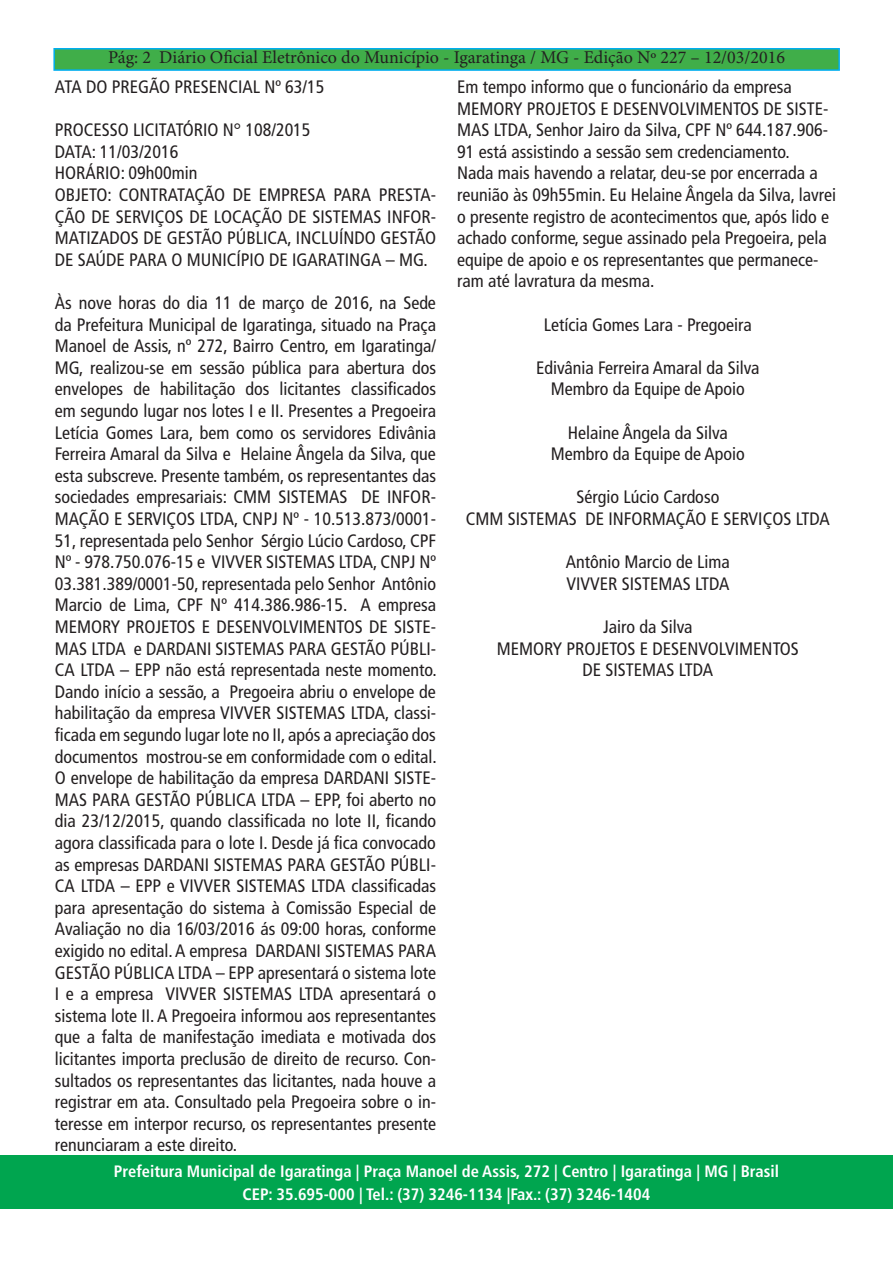
<style>
.page{position:relative;width:893px;height:1263px;background:#fff}
.page>*{position:absolute;margin:0;border:0;box-sizing:border-box;transform-origin:0 0}
.t1{font:condensed 18px/21.6px "Frutiger LT Std";color:#231f20;text-align:justify}
.t2{font:18px "Minion Pro";color:#231f20}
.t3{font:700 condensed 16.5px "Frutiger LT Std";color:#fff}
</style>
<div class="page">
<div style="left:0;top:1155px;width:893px;height:54px;background:#00a54f"></div>
<div style="left:54px;top:49px;width:785px;height:21px;background:#40ae49"></div>
<div style="left:53px;top:48px;width:787px;height:23px;border:2px solid #00aeef"></div>
<p class="t2" style="left:108px;top:45px;width:678px">Pág: 2 Diário Oficial Eletrônico do Município - Igaratinga / MG - Edição Nº 227 – 12/03/2016</p>
<p class="t1" style="left:55px;top:76px;width:271px">ATA DO PREGÃO PRESENCIAL Nº 63/15</p>
<p class="t1" style="left:55px;top:119px;width:257px">PROCESSO LICITATÓRIO N° 108/2015</p>
<p class="t1" style="left:55px;top:141px;width:125px">DATA: 11/03/2016</p>
<p class="t1" style="left:55px;top:162px;width:144px">HORÁRIO: 09h00min</p>
<p class="t1" style="left:55px;top:184px;width:383px">OBJETO: CONTRATAÇÃO DE EMPRESA PARA PRESTA-ÇÃO DE SERVIÇOS DE LOCAÇÃO DE SISTEMAS INFOR-MATIZADOS DE GESTÃO PÚBLICA, INCLUÍNDO GESTÃO DE SAÚDE PARA O MUNICÍPIO DE IGARATINGA – MG.</p>
<p class="t1" style="left:55px;top:292px;width:383px">Às nove horas do dia 11 de março de 2016, na Sede da Prefeitura Municipal de Igaratinga, situado na Praça Manoel de Assis, nº 272, Bairro Centro, em Igaratinga/ MG, realizou-se em sessão pública para abertura dos envelopes de habilitação dos licitantes classificados em segundo lugar nos lotes I e II. Presentes a Pregoeira Letícia Gomes Lara, bem como os servidores Edivânia Ferreira Amaral da Silva e Helaine Ângela da Silva, que esta subscreve. Presente também, os representantes das sociedades empresariais: CMM SISTEMAS DE INFOR-MAÇÃO E SERVIÇOS LTDA, CNPJ Nº - 10.513.873/0001- 51, representada pelo Senhor Sérgio Lúcio Cardoso, CPF Nº - 978.750.076-15 e VIVVER SISTEMAS LTDA, CNPJ Nº 03.381.389/0001-50, representada pelo Senhor Antônio Marcio de Lima, CPF Nº 414.386.986-15. A empresa MEMORY PROJETOS E DESENVOLVIMENTOS DE SISTE-MAS LTDA e DARDANI SISTEMAS PARA GESTÃO PÚBLI-CA LTDA – EPP não está representada neste momento.<br>Dando início a sessão, a Pregoeira abriu o envelope de habilitação da empresa VIVVER SISTEMAS LTDA, classi&shy;ficada em segundo lugar lote no II, após a apreciação dos documentos mostrou-se em conformidade com o edital.<br>O envelope de habilitação da empresa DARDANI SISTE-MAS PARA GESTÃO PÚBLICA LTDA – EPP, foi aberto no dia 23/12/2015, quando classificada no lote II, ficando agora classificada para o lote I. Desde já fica convocado as empresas DARDANI SISTEMAS PARA GESTÃO PÚBLI-CA LTDA – EPP e VIVVER SISTEMAS LTDA classificadas para apresentação do sistema à Comissão Especial de Avaliação no dia 16/03/2016 ás 09:00 horas, conforme exigido no edital. A empresa DARDANI SISTEMAS PARA GESTÃO PÚBLICA LTDA – EPP apresentará o sistema lote I e a empresa VIVVER SISTEMAS LTDA apresentará o sistema lote II. A Pregoeira informou aos representantes que a falta de manifestação imediata e motivada dos licitantes importa preclusão de direito de recurso. Con&shy;sultados os representantes das licitantes, nada houve a registrar em ata. Consultado pela Pregoeira sobre o in&shy;teresse em interpor recurso, os representantes presente renunciaram a este direito.</p>
<p class="t1" style="left:457px;top:76px;width:373px;text-align:left">Em tempo informo que o funcionário da empresa MEMORY PROJETOS E DESENVOLVIMENTOS DE SISTE-MAS LTDA, Senhor Jairo da Silva, CPF Nº 644.187.906- 91 está assistindo a sessão sem credenciamento.</p>
<p class="t1" style="left:457px;top:162px;width:380px;text-align:left">Nada mais havendo a relatar, deu-se por encerrada a reunião às 09h55min. Eu Helaine Ângela da Silva, lavrei o presente registro de acontecimentos que, após lido e achado conforme, segue assinado pela Pregoeira, pela equipe de apoio e os representantes que permanece&shy;ram até lavratura da mesma.</p>
<p class="t1" style="left:544px;top:314px;width:210px">Letícia Gomes Lara - Pregoeira</p>
<p class="t1" style="left:536px;top:357px;width:225px">Edivânia Ferreira Amaral da Silva</p>
<p class="t1" style="left:551px;top:378px;width:196px">Membro da Equipe de Apoio</p>
<p class="t1" style="left:568px;top:422px;width:161px">Helaine Ângela da Silva</p>
<p class="t1" style="left:551px;top:443px;width:196px">Membro da Equipe de Apoio</p>
<p class="t1" style="left:576px;top:486px;width:144px">Sérgio Lúcio Cardoso</p>
<p class="t1" style="left:466px;top:508px;width:366px">CMM SISTEMAS DE INFORMAÇÃO E SERVIÇOS LTDA</p>
<p class="t1" style="left:566px;top:551px;width:165px">Antônio Marcio de Lima</p>
<p class="t1" style="left:566px;top:573px;width:164px">VIVVER SISTEMAS LTDA</p>
<p class="t1" style="left:603px;top:616px;width:91px">Jairo da Silva</p>
<p class="t1" style="left:497px;top:638px;width:303px">MEMORY PROJETOS E DESENVOLVIMENTOS</p>
<p class="t1" style="left:582px;top:659px;width:132px">DE SISTEMAS LTDA</p>
<p class="t3" style="left:114px;top:1161px;width:667px">Prefeitura Municipal de Igaratinga | Praça Manoel de Assis, 272 | Centro | Igaratinga | MG | Brasil</p>
<p class="t3" style="left:243px;top:1184px;width:409px">CEP: 35.695-000 | Tel.: (37) 3246-1134 |Fax.: (37) 3246-1404</p>
</div>
